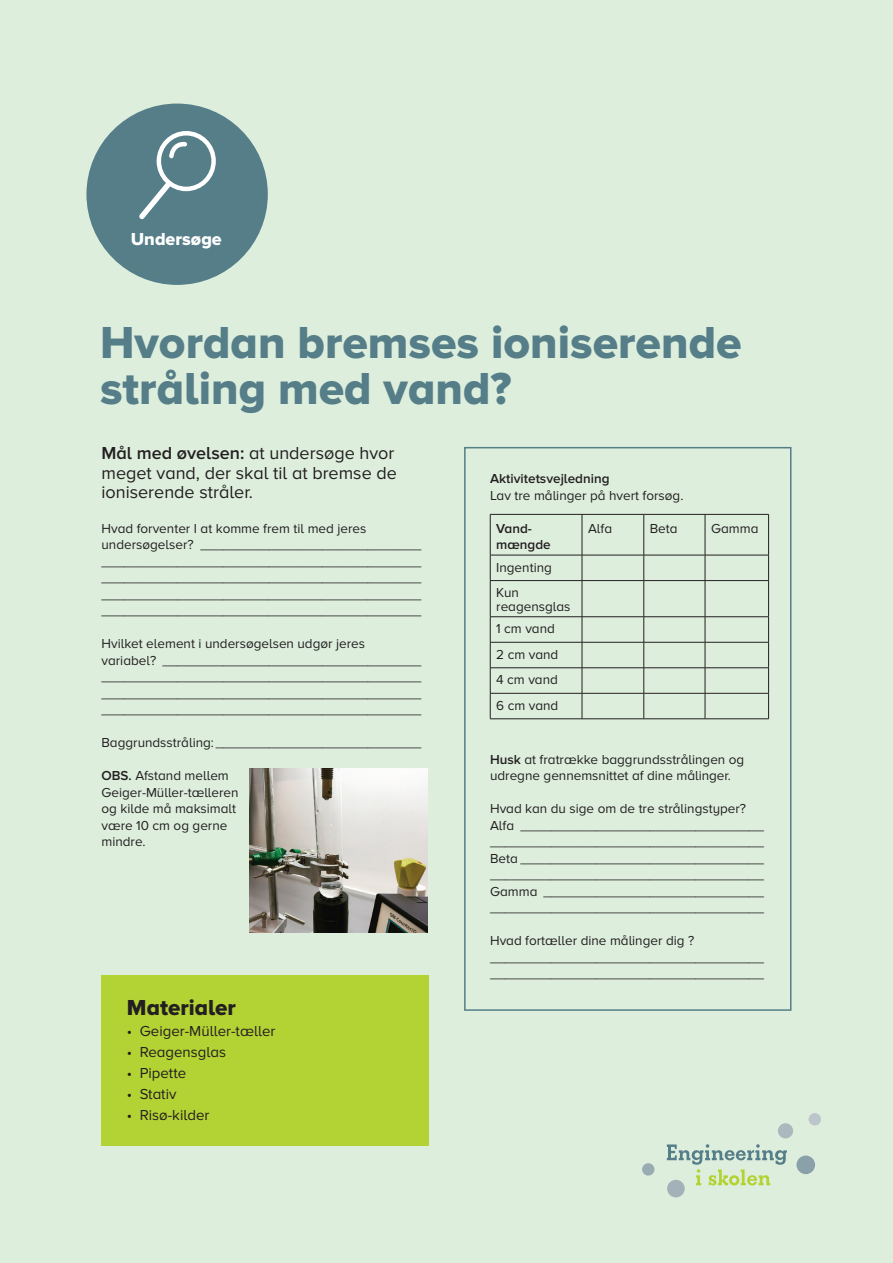
<style>
.page{position:relative;width:893px;height:1263px;background:#ded}
.page>*{position:absolute;margin:0;border:0;box-sizing:border-box;transform-origin:0 0}
.Header_Sub{font:800 46.5px/46.5px "Proxima Nova Astra";color:#557e88}
.Header_Sub-2{font:800 22.5px "Proxima Nova Astra";color:#231f20}
.Manchet{font:18px/19.5px "Proxima Nova Astra";color:#231f20}
.Header_Sub-3{font:800 18px "Proxima Nova Astra";color:#fff}
.t1{font:15px "Proxima Nova Astra";color:#231f20}
.Header_Sub-4{font:13.5px/16.5px "Proxima Nova Astra";color:#231f20}
.Header_Sub-5{font:600 13.5px/16.5px "Proxima Nova Astra";color:#231f20}
.s1{font-weight:600}
</style>
<div class="page">
<div style="left:464px;top:447px;width:327px;height:564px;border:2px solid #557e88"></div>
<div style="left:86px;top:104px;width:182px;height:181px;background:#557e88;border-radius:50%"></div>
<svg style="left:139px;top:131px;width:77px;height:88px"></svg>
<div style="left:796px;top:1155px;width:19px;height:19px;background:#8ba1a9;border-radius:50%"></div>
<div style="left:809px;top:1113px;width:12px;height:12px;background:#bbc5ca;border-radius:50%"></div>
<div style="left:778px;top:1123px;width:15px;height:15px;background:#abb8be;border-radius:50%"></div>
<div style="left:667px;top:1180px;width:18px;height:17px;background:#a2b2b8;border-radius:50%"></div>
<div style="left:642px;top:1163px;width:12px;height:12px;background:#9aacb3;border-radius:50%"></div>
<svg style="left:667px;top:1144px;width:120px;height:41px"></svg>
<hr style="left:490px;top:514px;width:92px;height:1px;background:#231f20">
<hr style="left:490px;top:515px;width:1px;height:40px;background:#231f20">
<hr style="left:582px;top:514px;width:62px;height:1px;background:#231f20">
<hr style="left:582px;top:515px;width:1px;height:40px;background:#231f20">
<hr style="left:644px;top:514px;width:61px;height:1px;background:#231f20">
<hr style="left:643px;top:515px;width:1px;height:40px;background:#231f20">
<hr style="left:705px;top:514px;width:64px;height:1px;background:#231f20">
<hr style="left:705px;top:515px;width:1px;height:40px;background:#231f20">
<hr style="left:768px;top:515px;width:1px;height:40px;background:#231f20">
<hr style="left:490px;top:555px;width:92px;height:1px;background:#231f20">
<svg style="left:490px;top:555px;width:1px;height:25px"></svg>
<hr style="left:582px;top:555px;width:62px;height:1px;background:#231f20">
<svg style="left:582px;top:555px;width:1px;height:25px"></svg>
<hr style="left:644px;top:555px;width:61px;height:1px;background:#231f20">
<svg style="left:643px;top:555px;width:1px;height:25px"></svg>
<hr style="left:705px;top:555px;width:64px;height:1px;background:#231f20">
<svg style="left:705px;top:555px;width:1px;height:25px"></svg>
<svg style="left:768px;top:555px;width:1px;height:25px"></svg>
<hr style="left:490px;top:580px;width:92px;height:1px;background:#231f20">
<hr style="left:490px;top:581px;width:1px;height:35px;background:#231f20">
<hr style="left:582px;top:580px;width:62px;height:1px;background:#231f20">
<hr style="left:582px;top:581px;width:1px;height:35px;background:#231f20">
<hr style="left:644px;top:580px;width:61px;height:1px;background:#231f20">
<hr style="left:643px;top:581px;width:1px;height:35px;background:#231f20">
<hr style="left:705px;top:580px;width:64px;height:1px;background:#231f20">
<hr style="left:705px;top:581px;width:1px;height:35px;background:#231f20">
<hr style="left:768px;top:581px;width:1px;height:35px;background:#231f20">
<hr style="left:490px;top:616px;width:92px;height:1px;background:#231f20">
<hr style="left:582px;top:616px;width:62px;height:1px;background:#231f20">
<hr style="left:644px;top:616px;width:61px;height:1px;background:#231f20">
<hr style="left:705px;top:616px;width:64px;height:1px;background:#231f20">
<hr style="left:490px;top:642px;width:92px;height:1px;background:#231f20">
<hr style="left:582px;top:642px;width:62px;height:1px;background:#231f20">
<hr style="left:644px;top:642px;width:61px;height:1px;background:#231f20">
<hr style="left:705px;top:642px;width:64px;height:1px;background:#231f20">
<hr style="left:490px;top:667px;width:92px;height:1px;background:#231f20">
<hr style="left:582px;top:667px;width:62px;height:1px;background:#231f20">
<hr style="left:644px;top:667px;width:61px;height:1px;background:#231f20">
<hr style="left:705px;top:667px;width:64px;height:1px;background:#231f20">
<hr style="left:490px;top:693px;width:92px;height:1px;background:#231f20">
<svg style="left:490px;top:617px;width:1px;height:101px"></svg>
<hr style="left:582px;top:693px;width:62px;height:1px;background:#231f20">
<svg style="left:582px;top:617px;width:1px;height:101px"></svg>
<hr style="left:644px;top:693px;width:61px;height:1px;background:#231f20">
<svg style="left:643px;top:617px;width:1px;height:101px"></svg>
<hr style="left:705px;top:693px;width:64px;height:1px;background:#231f20">
<svg style="left:705px;top:617px;width:1px;height:101px"></svg>
<svg style="left:768px;top:617px;width:1px;height:101px"></svg>
<hr style="left:490px;top:718px;width:92px;height:1px;background:#231f20">
<hr style="left:582px;top:718px;width:62px;height:1px;background:#231f20">
<hr style="left:644px;top:718px;width:61px;height:1px;background:#231f20">
<hr style="left:705px;top:718px;width:64px;height:1px;background:#231f20">
<img style="left:249px;top:768px;width:178px;height:164px">
<div style="left:101px;top:975px;width:328px;height:171px;background:#b3d234"></div>
<p class="Header_Sub-3" style="left:131px;top:229px;width:92px">Undersøge</p>
<p class="Header_Sub" style="left:100px;top:322px;width:643px">Hvordan bremses ioniserende stråling med vand?</p>
<p class="Manchet" style="left:101px;top:444px;width:297px"><span class="s1">Mål med øvelsen:</span> at undersøge hvor meget vand, der skal til at bremse de ioniserende stråler.</p>
<p class="Header_Sub-4" style="left:101px;top:520px;width:321px">Hvad forventer I at komme frem til med jeres undersøgelser? _____________________________ __________________________________________</p>
<p class="Header_Sub-4" style="left:101px;top:570px;width:321px">__________________________________________</p>
<p class="Header_Sub-4" style="left:101px;top:586px;width:321px">__________________________________________</p>
<p class="Header_Sub-4" style="left:101px;top:603px;width:321px">__________________________________________</p>
<p class="Header_Sub-4" style="left:101px;top:636px;width:321px">Hvilket element i undersøgelsen udgør jeres variabel? __________________________________</p>
<p class="Header_Sub-4" style="left:101px;top:669px;width:321px">__________________________________________</p>
<p class="Header_Sub-4" style="left:101px;top:685px;width:321px">__________________________________________</p>
<p class="Header_Sub-4" style="left:101px;top:702px;width:321px">__________________________________________</p>
<p class="Header_Sub-4" style="left:101px;top:735px;width:321px">Baggrundsstråling:___________________________</p>
<p class="Header_Sub-4" style="left:101px;top:768px;width:129px"><span class="s1">OBS.</span> Afstand mellem</p>
<p class="Header_Sub-4" style="left:101px;top:784px;width:139px">Geiger-Müller-tælleren</p>
<p class="Header_Sub-4" style="left:101px;top:801px;width:136px">og kilde må maksimalt</p>
<p class="Header_Sub-4" style="left:101px;top:817px;width:127px">være 10 cm og gerne</p>
<p class="Header_Sub-4" style="left:101px;top:834px;width:46px">mindre.</p>
<p class="Header_Sub-5" style="left:490px;top:471px;width:121px">Aktivitetsvejledning</p>
<p class="Header_Sub-4" style="left:490px;top:487px;width:195px">Lav tre målinger på hvert forsøg.</p>
<p class="Header_Sub-5" style="left:496px;top:520px;width:56px">Vand&shy;mængde</p>
<p class="Header_Sub-4" style="left:588px;top:520px;width:26px">Alfa</p>
<p class="Header_Sub-4" style="left:650px;top:520px;width:29px">Beta</p>
<p class="Header_Sub-4" style="left:711px;top:520px;width:49px">Gamma</p>
<p class="Header_Sub-4" style="left:496px;top:559px;width:57px">Ingenting</p>
<p class="Header_Sub-4" style="left:496px;top:586px;width:76px;line-height:13.5px">Kun reagensglas</p>
<p class="Header_Sub-4" style="left:496px;top:621px;width:60px">1 cm vand</p>
<p class="Header_Sub-4" style="left:496px;top:647px;width:64px">2 cm vand</p>
<p class="Header_Sub-4" style="left:496px;top:672px;width:63px">4 cm vand</p>
<p class="Header_Sub-4" style="left:496px;top:698px;width:64px">6 cm vand</p>
<p class="Header_Sub-4" style="left:490px;top:751px;width:256px"><span class="s1">Husk</span> at fratrække baggrundsstrålingen og udregne gennemsnittet af dine målinger.</p>
<p class="Header_Sub-4" style="left:490px;top:801px;width:258px">Hvad kan du sige om de tre strålingstyper?</p>
<p class="Header_Sub-4" style="left:490px;top:817px;width:276px;text-align:justify">Alfa ________________________________ ____________________________________ Beta ________________________________ ____________________________________ Gamma _____________________________ ____________________________________</p>
<p class="Header_Sub-4" style="left:490px;top:933px;width:206px">Hvad fortæller dine målinger dig ?</p>
<p class="Header_Sub-4" style="left:490px;top:949px;width:276px">____________________________________ ____________________________________</p>
<p class="Header_Sub-2" style="left:127px;top:994px;width:110px">Materialer</p>
<p class="t1" style="left:127px;top:1022px;width:150px">• Geiger-Müller-tæller</p>
<p class="t1" style="left:127px;top:1043px;width:101px">• Reagensglas</p>
<p class="t1" style="left:127px;top:1064px;width:61px">• Pipette</p>
<p class="t1" style="left:127px;top:1085px;width:51px">• Stativ</p>
<p class="t1" style="left:127px;top:1106px;width:84px">• Risø-kilder</p>
</div>
